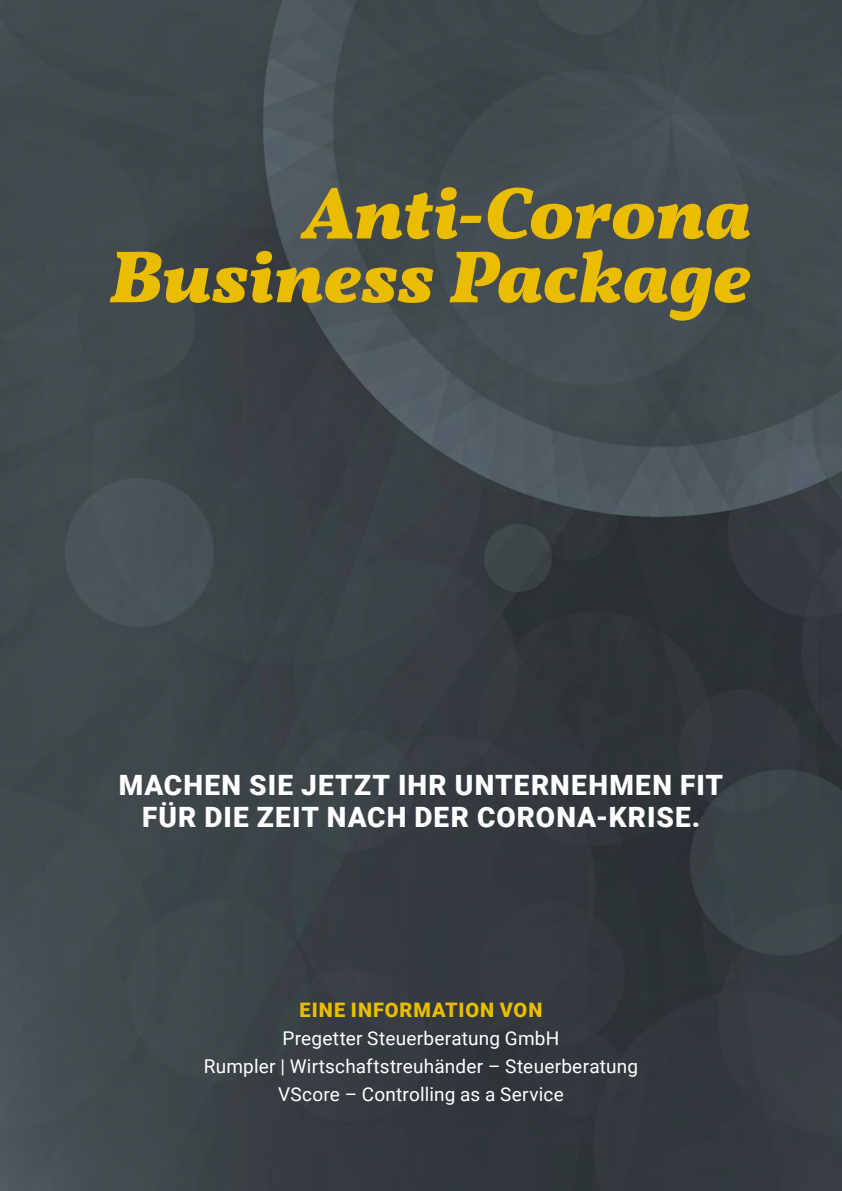
<style>
.page{position:relative;width:842px;height:1191px;background:#fff}
.page>*{position:absolute;margin:0;border:0;box-sizing:border-box;transform-origin:0 0}
.t1{font:italic 900 74.4px/63.8px "Vollkorn";letter-spacing:-.005em;color:#ebbd00;text-align:right}
.t2{font:900 28px/32px "Roboto";letter-spacing:.04em;color:#fff;text-align:center}
.t3{font:900 20px "Roboto";letter-spacing:.05em;color:#ebbd00}
.t4{font:19px/28px "Roboto";letter-spacing:.01em;color:#fff;text-align:center}
</style>
<div class="page">
<img style="left:0;top:0;width:842px;height:1191px">
<h1 class="t1" style="left:109px;top:177px;width:644px">Anti-Corona<br>Business Package</h1>
<h2 class="t2" style="left:119px;top:768px;width:606px">MACHEN SIE JETZT IHR UNTERNEHMEN FIT<br>FÜR DIE ZEIT NACH DER CORONA-KRISE.</h2>
<p class="t3" style="left:300px;top:996px;width:244px">EINE INFORMATION VON</p>
<p class="t4" style="left:204px;top:1023px;width:436px">Pregetter Steuerberatung GmbH<br>Rumpler | Wirtschaftstreuhänder – Steuerberatung<br>VScore – Controlling as a Service</p>
</div>
